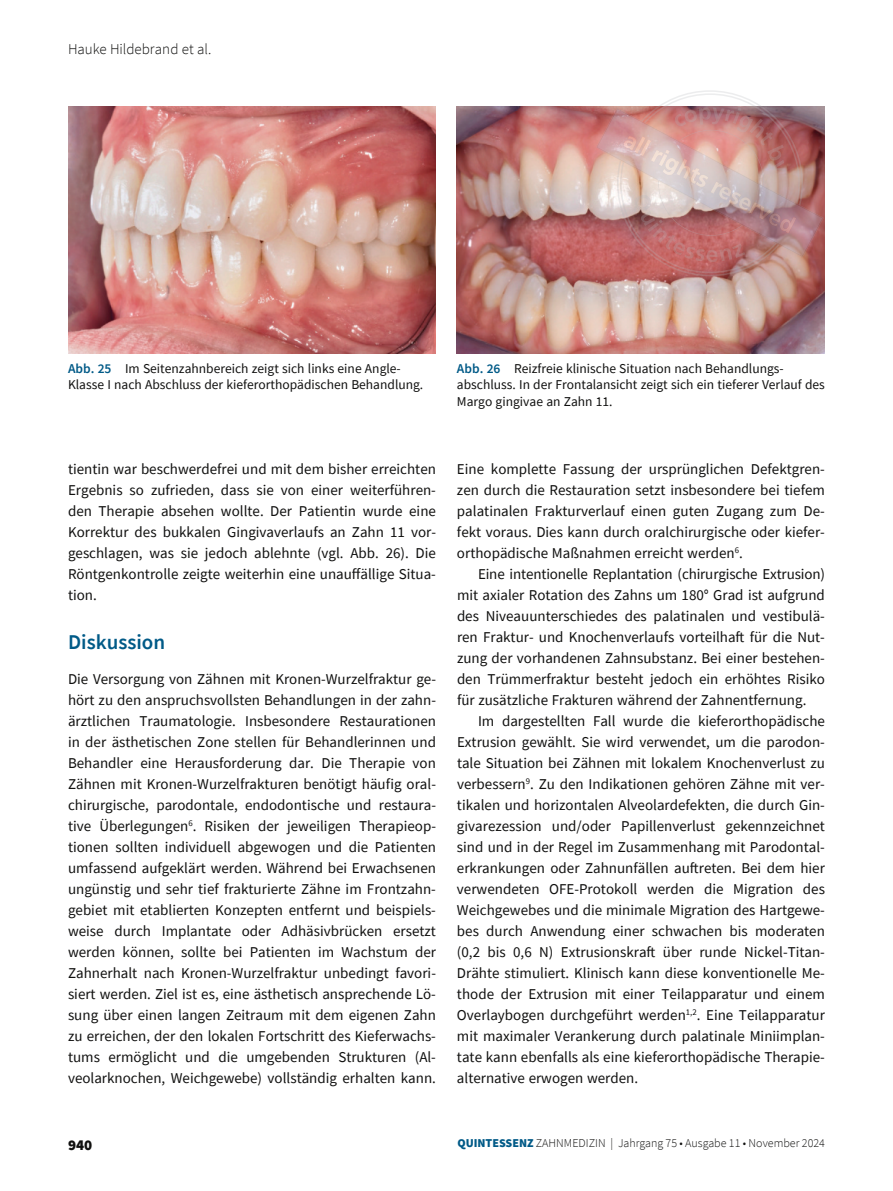
<style>
.page{position:relative;width:893px;height:1191px;background:#fff}
.page>*{position:absolute;margin:0;border:0;box-sizing:border-box;transform-origin:0 0}
.t1{font:600 21px "Source Sans Pro";color:#005a87}
.t2{font:15px/21px "Source Sans Pro";color:#10100f;text-align:justify}
.t3{font:300 15px "Source Sans Pro";color:#10100f}
.t4{font:900 15px "Source Sans Pro";color:#10100f}
.t5{font:13.5px/16.5px "Source Sans Pro";color:#10100f}
.t6{font:300 12px "Source Sans Pro";color:#10100f}
.s1{font-weight:600;color:#005a87}
.s2{font-weight:900;color:#005a87}
</style>
<div class="page">
<img style="left:68px;top:90px;width:757px;height:264px">
<p class="t3" style="left:68px;top:40px;width:145px">Hauke Hildebrand et al.</p>
<p class="t5" style="left:68px;top:360px;width:357px"><span class="s1">Abb. 25</span> Im Seitenzahnbereich zeigt sich links eine Angle-<br>Klasse I nach Abschluss der kieferorthopädischen Behandlung.</p>
<p class="t5" style="left:457px;top:360px;width:369px"><span class="s1">Abb. 26</span> Reizfreie klinische Situation nach Behandlungs&shy;abschluss. In der Frontalansicht zeigt sich ein tieferer Verlauf des<br>Margo gingivae an Zahn 11.</p>
<p class="t2" style="left:68px;top:458px;width:369px">tientin war beschwerdefrei und mit dem bisher erreichten Ergebnis so zufrieden, dass sie von einer weiterführen&shy;den Therapie absehen wollte. Der Patientin wurde eine Korrektur des bukkalen Gingivaverlaufs an Zahn 11 vor&shy;geschlagen, was sie jedoch ablehnte (vgl. Abb. 26). Die Röntgenkontrolle zeigte weiterhin eine unauffällige Situa&shy;tion.</p>
<h1 class="t1" style="left:68px;top:628px;width:99px">Diskussion</h1>
<p class="t2" style="left:68px;top:668px;width:369px">Die Versorgung von Zähnen mit Kronen-Wurzelfraktur ge&shy;hört zu den anspruchsvollsten Behandlungen in der zahn&shy;ärztlichen Traumatologie. Insbesondere Restaurationen in der ästhetischen Zone stellen für Behandlerinnen und Behandler eine Herausforderung dar. Die Therapie von Zähnen mit Kronen-Wurzelfrakturen benötigt häufig oral&shy;chirurgische, parodontale, endodontische und restaura&shy;tive Überlegungen<sup>6</sup>. Risiken der jeweiligen Therapieop&shy;tionen sollten individuell abgewogen und die Patienten umfassend aufgeklärt werden. Während bei Erwachsenen ungünstig und sehr tief frakturierte Zähne im Frontzahn&shy;gebiet mit etablierten Konzepten entfernt und beispiels&shy;weise durch Implantate oder Adhäsivbrücken ersetzt werden können, sollte bei Patienten im Wachstum der Zahnerhalt nach Kronen-Wurzelfraktur unbedingt favori&shy;siert werden. Ziel ist es, eine ästhetisch ansprechende Lö&shy;sung über einen langen Zeitraum mit dem eigenen Zahn zu erreichen, der den lokalen Fortschritt des Kieferwachs&shy;tums ermöglicht und die umgebenden Strukturen (Al&shy;veolarknochen, Weichgewebe) vollständig erhalten kann.</p>
<p class="t4" style="left:68px;top:1134px;width:26px">940</p>
<p class="t2" style="left:457px;top:458px;width:369px">Eine komplette Fassung der ursprünglichen Defektgren&shy;zen durch die Restauration setzt insbesondere bei tiefem palatinalen Frakturverlauf einen guten Zugang zum De&shy;fekt voraus. Dies kann durch oralchirurgische oder kiefer&shy;orthopädische Maßnahmen erreicht werden<sup>6</sup>.</p>
<p class="t2" style="left:457px;top:563px;width:369px;text-indent:21px">Eine intentionelle Replantation (chirurgische Extrusion) mit axialer Rotation des Zahns um 180° Grad ist aufgrund des Niveauunterschiedes des palatinalen und vestibulä&shy;ren Fraktur- und Knochenverlaufs vorteilhaft für die Nut&shy;zung der vorhandenen Zahnsubstanz. Bei einer bestehen&shy;den Trümmerfraktur besteht jedoch ein erhöhtes Risiko für zusätzliche Frakturen während der Zahnentfernung.</p>
<p class="t2" style="left:457px;top:710px;width:369px;text-indent:21px">Im dargestellten Fall wurde die kieferorthopädische Extrusion gewählt. Sie wird verwendet, um die parodon&shy;tale Situation bei Zähnen mit lokalem Knochenverlust zu verbessern<sup>9</sup>. Zu den Indikationen gehören Zähne mit ver&shy;tikalen und horizontalen Alveolardefekten, die durch Gin&shy;givarezession und/oder Papillenverlust gekennzeichnet sind und in der Regel im Zusammenhang mit Parodontal&shy;erkrankungen oder Zahnunfällen auftreten. Bei dem hier verwendeten OFE-Protokoll werden die Migration des Weichgewebes und die minimale Migration des Hartgewe&shy;bes durch Anwendung einer schwachen bis moderaten (0,2 bis 0,6 N) Extrusionskraft über runde Nickel-Titan-Drähte stimuliert. Klinisch kann diese konventionelle Me&shy;thode der Extrusion mit einer Teilapparatur und einem Overlaybogen durchgeführt werden<sup>1,2</sup>. Eine Teilapparatur mit maximaler Verankerung durch palatinale Miniimplan&shy;tate kann ebenfalls als eine kieferorthopädische Therapie&shy;alternative erwogen werden.</p>
<p class="t6" style="left:457px;top:1136px;width:369px"><span class="s2">QUINTESSENZ</span> ZAHNMEDIZIN | Jahrgang 75 • Ausgabe 11 • November 2024</p>
</div>
